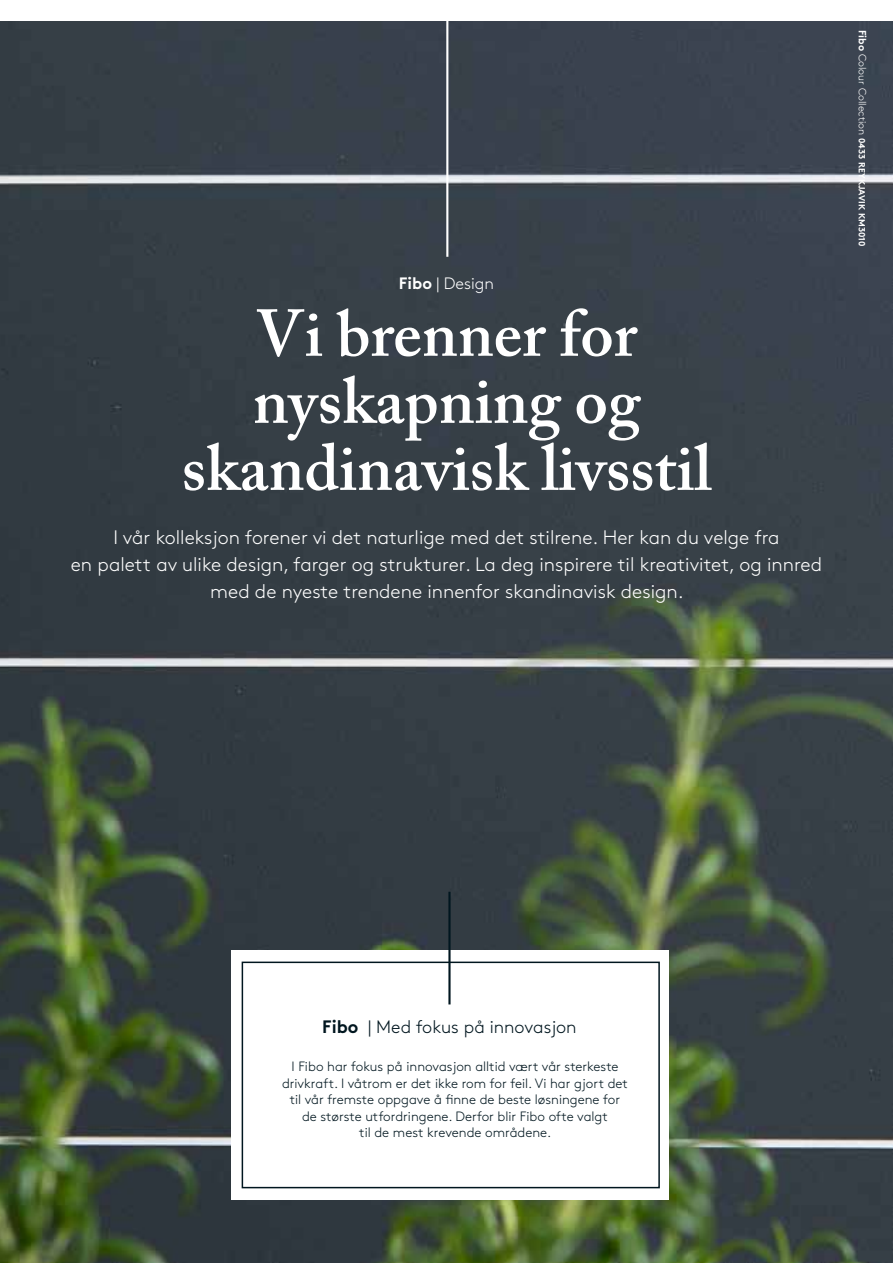
<style>
.page{position:relative;width:893px;height:1263px;background:#fff}
.page>*{position:absolute;margin:0;border:0;box-sizing:border-box;transform-origin:0 0}
.t1{font:600 65.55px/67.1px "Adobe Caslon Pro";color:#fff;text-align:center}
.t2{font:300 19.5px/27px "Brown";color:#fff;text-align:center}
.t3{font:300 18px "Brown";color:#00161f}
.t4{font:300 16.5px "Brown";color:#fff}
.t5{font:300 13.5px/16.5px "Brown";color:#00161f;text-align:center}
.t6{font:700 9px "Brown";color:#fff}
.s1{font-weight:700}
.s2{font-size:10.5px}
.s3{font-weight:300;font-size:10.5px}
</style>
<div class="page">
<img style="left:0;top:21px;width:893px;height:1242px">
<hr style="left:446px;top:0;width:2px;height:257px;background:#fff">
<div style="left:231px;top:950px;width:438px;height:249px;background:#fff"></div>
<hr style="left:448px;top:892px;width:3px;height:112px;background:#00161f">
<div style="left:242px;top:961px;width:418px;height:227px;border:2px solid #00161f"></div>
<p class="t4" style="left:399px;top:271px;width:97px"><span class="s1">Fibo</span> | Design</p>
<h1 class="t1" style="left:182px;top:300px;width:531px">Vi brenner for nyskapning og skandinavisk livsstil</h1>
<h2 class="t2" style="left:71px;top:522px;width:753px">I vår kolleksjon forener vi det naturlige med det stilrene. Her kan du velge fra<br>en palett av ulike design, farger og strukturer. La deg inspirere til kreativitet, og innred med de nyeste trendene innenfor skandinavisk design.</h2>
<p class="t6" style="left:869px;top:30px;width:218px;rotate:90deg"><span class="s2">Fibo</span> <span class="s3">Colour Collection</span> 0433 REYKJAVIK KM3010</p>
<h3 class="t3" style="left:322px;top:1014px;width:256px"><span class="s1">Fibo</span> | Med fokus på innovasjon</h3>
<p class="t5" style="left:282px;top:1057px;width:347px">I Fibo har fokus på innovasjon alltid vært vår sterkeste drivkraft. I våtrom er det ikke rom for feil. Vi har gjort det til vår fremste oppgave å finne de beste løsningene for de største utfordringene. Derfor blir Fibo ofte valgt<br>til de mest krevende områdene.</p>
</div>
